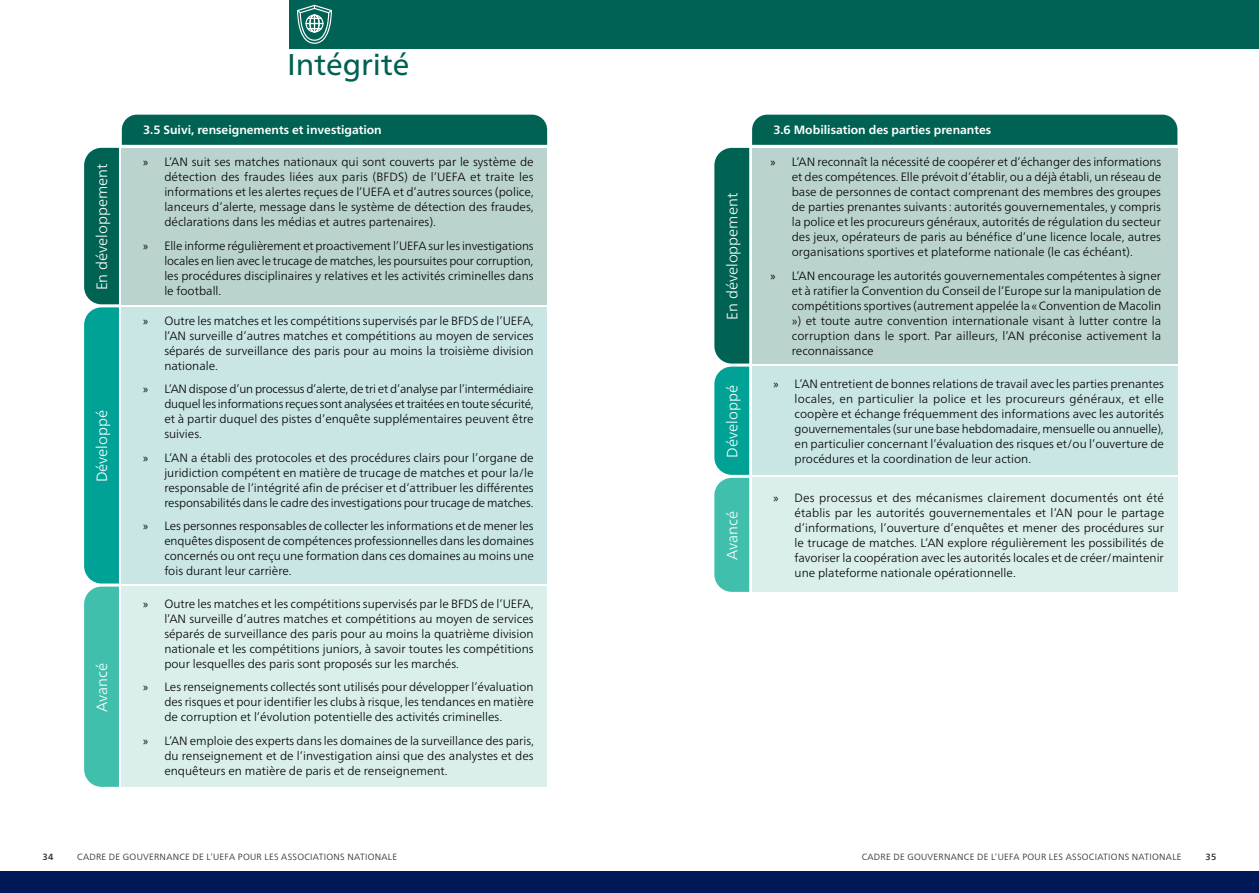
<style>
.page{position:relative;width:1259px;height:893px;background:#fff}
.page>*{position:absolute;margin:0;border:0;box-sizing:border-box;transform-origin:0 0}
.t1{font:30px "Frutiger Neue LTW1 G";color:#006253}
.t2{font:300 15px "Frutiger Neue LTW1 G";color:#fff}
.t3{font:300 12px/15px "Frutiger Neue LTW1 G";color:#000;text-align:justify}
.t4{font:700 12px "Frutiger Neue LTW1 G";color:#fff}
.t5{font:300 9px "Frutiger Neue LTW1 G";letter-spacing:.03em;color:#231f20}
.t6{font:500 9px "Frutiger Neue LTW1 G";color:#231f20}
.s1{font-family:"Myriad Pro";font-weight:400}
</style>
<div class="page">
<div style="left:0;top:871px;width:1259px;height:22px;background:#011858"></div>
<div style="left:290px;top:0;width:969px;height:48px;background:#006254"></div>
<svg style="left:297px;top:5px;width:35px;height:39px"></svg>
<svg style="left:84px;top:115px;width:463px;height:672px;background:#b5d9d5"></svg>
<svg style="left:714px;top:115px;width:463px;height:477px;background:#b0d3ce"></svg>
<p class="t1" style="left:287px;top:43px;width:124px">Intégrité</p>
<p class="t2" style="left:91px;top:290px;width:128px;rotate:-90deg">En développement</p>
<p class="t2" style="left:91px;top:482px;width:74px;rotate:-90deg">Développé</p>
<p class="t2" style="left:91px;top:712px;width:51px;rotate:-90deg">Avancé</p>
<p class="t4" style="left:143px;top:121px;width:240px">3.5 Suivi, renseignements et investigation</p>
<p class="t4" style="left:773px;top:121px;width:219px">3.6 Mobilisation des parties prenantes</p>
<p class="t3" style="left:164px;top:154px;width:371px;text-indent:-21px"><span class="s1">»</span> L’AN suit ses matches nationaux qui sont couverts par le système de détection des fraudes liées aux paris (BFDS) de l’UEFA et traite les informations et les alertes reçues de l’UEFA et d’autres sources (police, lanceurs d’alerte, message dans le système de détection des fraudes, déclarations dans les médias et autres partenaires).</p>
<p class="t3" style="left:164px;top:237px;width:371px;text-indent:-21px"><span class="s1">»</span> Elle informe régulièrement et proactivement l’UEFA sur les investigations locales en lien avec le trucage de matches, les poursuites pour corruption, les procédures disciplinaires y relatives et les activités criminelles dans le football.</p>
<p class="t3" style="left:164px;top:312px;width:371px;text-indent:-21px"><span class="s1">»</span> Outre les matches et les compétitions supervisés par le BFDS de l’UEFA, l’AN surveille d’autres matches et compétitions au moyen de services séparés de surveillance des paris pour au moins la troisième division nationale.</p>
<p class="t3" style="left:164px;top:381px;width:371px;text-indent:-21px"><span class="s1">»</span> L’AN dispose d’un processus d’alerte, de tri et d’analyse par l’intermédiaire duquel les informations reçues sont analysées et traitées en toute sécurité, et à partir duquel des pistes d’enquête supplémentaires peuvent être suivies.</p>
<p class="t3" style="left:164px;top:449px;width:371px;text-indent:-21px"><span class="s1">»</span> L’AN a établi des protocoles et des procédures clairs pour l’organe de juridiction compétent en matière de trucage de matches et pour la/le responsable de l’intégrité afin de préciser et d’attribuer les différentes responsabilités dans le cadre des investigations pour trucage de matches.</p>
<p class="t3" style="left:164px;top:518px;width:371px;text-indent:-21px"><span class="s1">»</span> Les personnes responsables de collecter les informations et de mener les enquêtes disposent de compétences professionnelles dans les domaines concernés ou ont reçu une formation dans ces domaines au moins une fois durant leur carrière.</p>
<p class="t3" style="left:164px;top:595px;width:371px;text-indent:-21px"><span class="s1">»</span> Outre les matches et les compétitions supervisés par le BFDS de l’UEFA, l’AN surveille d’autres matches et compétitions au moyen de services séparés de surveillance des paris pour au moins la quatrième division nationale et les compétitions juniors, à savoir toutes les compétitions pour lesquelles des paris sont proposés sur les marchés.</p>
<p class="t3" style="left:164px;top:679px;width:371px;text-indent:-21px"><span class="s1">»</span> Les renseignements collectés sont utilisés pour développer l’évaluation des risques et pour identifier les clubs à risque, les tendances en matière de corruption et l’évolution potentielle des activités criminelles.</p>
<p class="t3" style="left:164px;top:732px;width:371px;text-indent:-21px"><span class="s1">»</span> L’AN emploie des experts dans les domaines de la surveillance des paris, du renseignement et de l’investigation ainsi que des analystes et des enquêteurs en matière de paris et de renseignement.</p>
<p class="t2" style="left:721px;top:320px;width:128px;rotate:-90deg">En développement</p>
<p class="t2" style="left:721px;top:458px;width:74px;rotate:-90deg">Développé</p>
<p class="t2" style="left:721px;top:560px;width:51px;rotate:-90deg">Avancé</p>
<p class="t3" style="left:792px;top:153px;width:371px;text-indent:-21px"><span class="s1">»</span> L’AN reconnaît la nécessité de coopérer et d’échanger des informations et des compétences. Elle prévoit d’établir, ou a déjà établi, un réseau de base de personnes de contact comprenant des membres des groupes de parties prenantes suivants : autorités gouvernementales, y compris la police et les procureurs généraux, autorités de régulation du secteur des jeux, opérateurs de paris au bénéfice d’une licence locale, autres organisations sportives et plateforme nationale (le cas échéant).</p>
<p class="t3" style="left:792px;top:267px;width:371px;text-indent:-21px"><span class="s1">»</span> L’AN encourage les autorités gouvernementales compétentes à signer et à ratifier la Convention du Conseil de l’Europe sur la manipulation de compétitions sportives (autrement appelée la « Convention de Macolin ») et toute autre convention internationale visant à lutter contre la corruption dans le sport. Par ailleurs, l’AN préconise activement la reconnaissance</p>
<p class="t3" style="left:794px;top:375px;width:371px;text-indent:-21px"><span class="s1">»</span> L’AN entretient de bonnes relations de travail avec les parties prenantes locales, en particulier la police et les procureurs généraux, et elle coopère et échange fréquemment des informations avec les autorités gouvernementales (sur une base hebdomadaire, mensuelle ou annuelle), en particulier concernant l’évaluation des risques et/ou l’ouverture de procédures et la coordination de leur action.</p>
<p class="t3" style="left:794px;top:489px;width:371px;text-indent:-21px"><span class="s1">»</span> Des processus et des mécanismes clairement documentés ont été établis par les autorités gouvernementales et l’AN pour le partage d’informations, l’ouverture d’enquêtes et mener des procédures sur le trucage de matches. L’AN explore régulièrement les possibilités de favoriser la coopération avec les autorités locales et de créer/maintenir une plateforme nationale opérationnelle.</p>
<p class="t6" style="left:43px;top:850px;width:12px">34</p>
<p class="t5" style="left:77px;top:850px;width:321px">CADRE DE GOUVERNANCE DE L’UEFA POUR LES ASSOCIATIONS NATIONALE</p>
<p class="t5" style="left:861px;top:850px;width:321px">CADRE DE GOUVERNANCE DE L’UEFA POUR LES ASSOCIATIONS NATIONALE</p>
<p class="t6" style="left:1205px;top:850px;width:12px">35</p>
</div>
